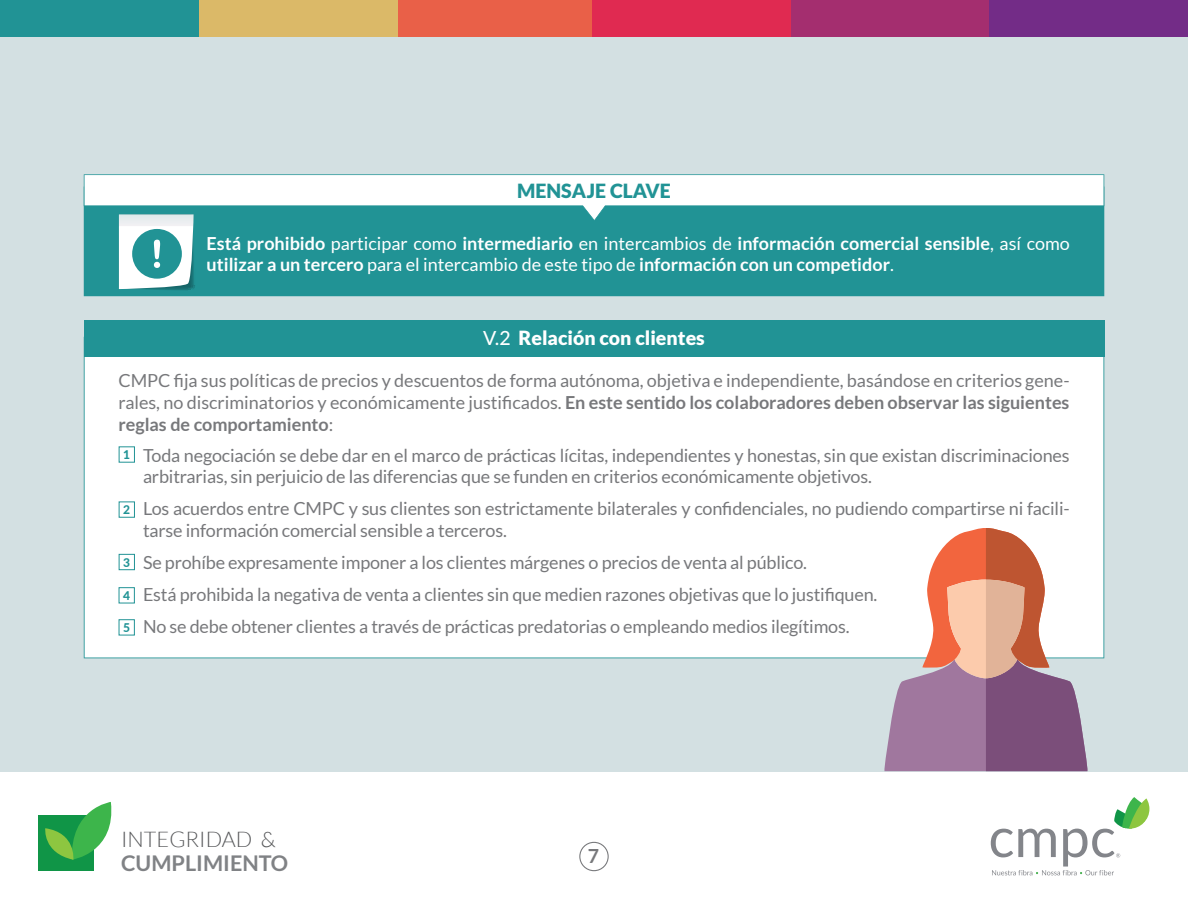
<style>
.page{position:relative;width:1188px;height:918px;background:#fff}
.page>*{position:absolute;margin:0;border:0;box-sizing:border-box;transform-origin:0 0}
.t1{font:700 21.6px "Lato";color:#808285}
.t2{font:300 21.6px "Lato";color:#58595b}
.t3{font:900 19.5px "Lato";color:#fff}
.t4{font:900 19.5px "Lato";color:#219395}
.t5{font:700 19.5px "Lato";color:#77787b}
.t6{font:18px/21.6px "Lato";letter-spacing:-.01em;color:#77787b}
.t7{font:700 18px/21.6px "Lato";color:#fff}
.t8{font:800 12px "Lato";color:#219395}
.s1{font-weight:400}
.s2{font-weight:500}
.s3{font-weight:700}
</style>
<div class="page">
<div style="left:0;top:0;width:1188px;height:771px;background:#d3e0e2"></div>
<div style="left:989px;top:0;width:199px;height:36px;background:#732c87"></div>
<div style="left:790px;top:0;width:199px;height:36px;background:#a42e6f"></div>
<div style="left:592px;top:0;width:198px;height:36px;background:#e02a51"></div>
<div style="left:393px;top:0;width:199px;height:36px;background:#e96048"></div>
<div style="left:199px;top:0;width:199px;height:36px;background:#dbb968"></div>
<div style="left:0;top:0;width:199px;height:36px;background:#219395"></div>
<div style="left:84px;top:221px;width:1020px;height:75px;background:#219395"></div>
<svg style="left:119px;top:221px;width:76px;height:70px;background:#9ccdce"></svg>
<svg style="left:84px;top:174px;width:1020px;height:47px;background:#b4dadb"></svg>
<div style="left:84px;top:356px;width:1020px;height:302px;background:#fff"></div>
<div style="left:84px;top:320px;width:1020px;height:36px;background:#219395"></div>
<div style="left:119px;top:502px;width:16px;height:16px;border:1px solid #219395"></div>
<div style="left:119px;top:554px;width:16px;height:16px;border:1px solid #219395"></div>
<div style="left:119px;top:587px;width:16px;height:16px;border:1px solid #219395"></div>
<div style="left:119px;top:619px;width:16px;height:16px;border:1px solid #219395"></div>
<svg style="left:884px;top:528px;width:203px;height:243px;background:#c89ea3"></svg>
<div style="left:579px;top:842px;width:30px;height:29px;border:1px solid #77787b;border-radius:50%"></div>
<div style="left:39px;top:815px;width:55px;height:56px;background:#109547"></div>
<svg style="left:45px;top:802px;width:67px;height:58px"></svg>
<svg style="left:991px;top:797px;width:158px;height:78px"></svg>
<p class="t4" style="left:517px;top:180px;width:155px">MENSAJE CLAVE</p>
<p class="t7" style="left:207px;top:232px;width:865px">Está prohibido <span class="s1">participar como</span> intermediario <span class="s1">en intercambios de</span> información comercial sensible<span class="s1">, así como </span>utilizar a un tercero <span class="s1">para el intercambio de este tipo de</span> información con un competidor<span class="s1">.</span></p>
<p class="t3" style="left:483px;top:326px;width:223px"><span class="s2">V.2</span> Relación con clientes</p>
<p class="t6" style="left:118px;top:370px;width:953px;text-align:justify">CMPC fija sus políticas de precios y descuentos de forma autónoma, objetiva e independiente, basándose en criterios gene&shy;rales, no discriminatorios y económicamente justificados. <span class="s3">En este sentido los colaboradores deben observar las siguientes reglas de comportamiento</span>:</p>
<p class="t8" style="left:123px;top:446px;width:8px">1</p>
<p class="t6" style="left:143px;top:444px;width:928px">Toda negociación se debe dar en el marco de prácticas lícitas, independientes y honestas, sin que existan discriminaciones arbitrarias, sin perjuicio de las diferencias que se funden en criterios económicamente objetivos.</p>
<p class="t6" style="left:143px;top:498px;width:928px">Los acuerdos entre CMPC y sus clientes son estrictamente bilaterales y confidenciales, no pudiendo compartirse ni facili&shy;tarse información comercial sensible a terceros.</p>
<p class="t6" style="left:143px;top:546px;width:736px;line-height:32.1px">Se prohíbe expresamente imponer a los clientes márgenes o precios de venta al público.<br>Está prohibida la negativa de venta a clientes sin que medien razones objetivas que lo justifiquen.<br>No se debe obtener clientes a través de prácticas predatorias o empleando medios ilegítimos.</p>
<p class="t8" style="left:123px;top:501px;width:8px">2</p>
<p class="t8" style="left:123px;top:553px;width:8px">3</p>
<p class="t8" style="left:123px;top:587px;width:8px">4</p>
<p class="t8" style="left:123px;top:619px;width:8px">5</p>
<p class="t2" style="left:121px;top:827px;width:156px">INTEGRIDAD &amp;</p>
<p class="t1" style="left:121px;top:851px;width:169px">CUMPLIMIENTO</p>
<p class="t5" style="left:588px;top:845px;width:13px">7</p>
</div>
